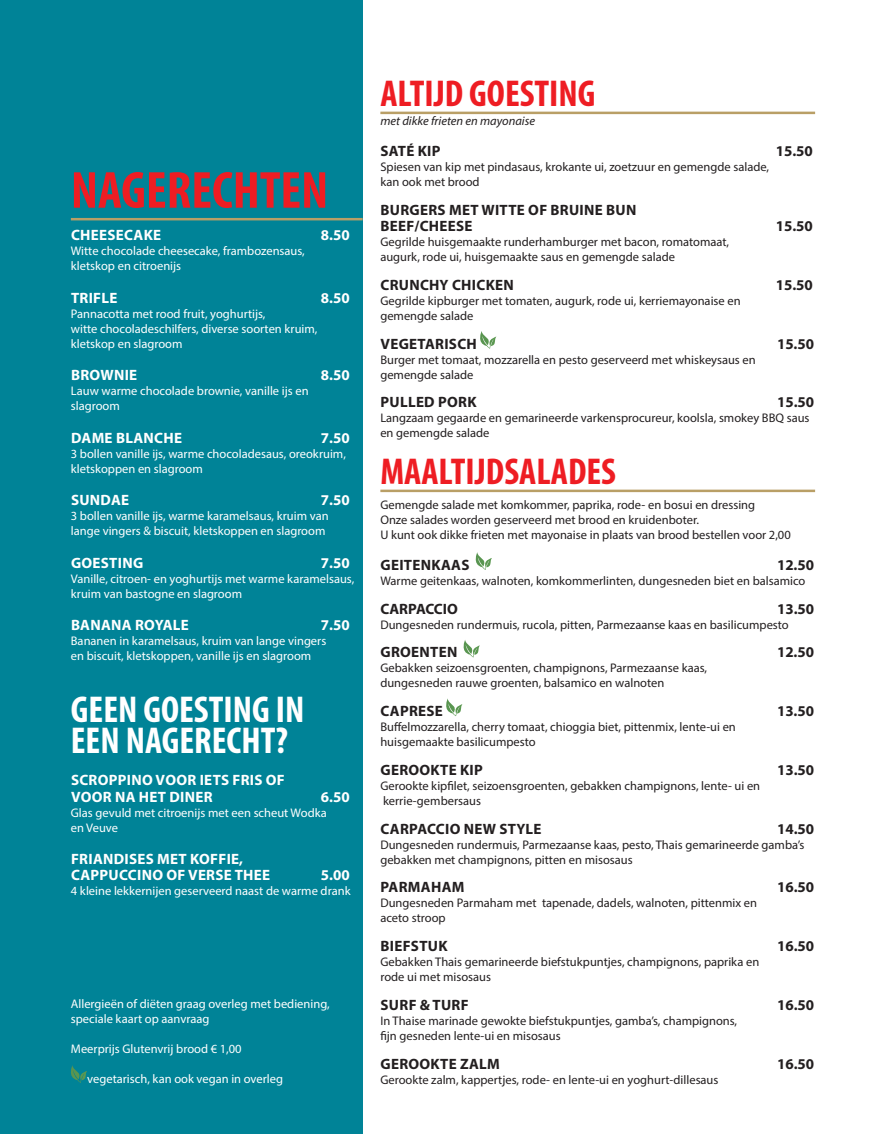
<style>
.page{position:relative;width:886px;height:1134px;background:#fff}
.page>*{position:absolute;margin:0;border:0;box-sizing:border-box;transform-origin:0 0}
.Alineastijl_1{font:700 condensed 52.5px "Myriad Pro";color:#ee1d23}
.Produktgroep{font:700 condensed 37.5px "Myriad Pro";color:#ee1d23}
.Produktgroep-2{font:700 condensed 37.5px/31.2px "Myriad Pro";color:#fff}
.Produkt{font:700 15px "Myriad Pro";letter-spacing:.02em;color:#231f20}
.Produkt-2{font:700 15px "Myriad Pro";letter-spacing:.02em;color:#fff}
.Omschrijving{font:700 15px "Myriad Pro";color:#231f20}
.Omschrijving-2{font:12.5px/15px "Myriad Pro";color:#231f20}
.Omschrijving-3{font:12.5px/15px "Myriad Pro";color:#fff}
.Omschrijving-4{font:italic 12.5px "Myriad Pro";color:#231f20}
</style>
<div class="page">
<div style="left:0;top:0;width:363px;height:1134px;background:#008397"></div>
<svg style="left:480px;top:331px;width:16px;height:18px"></svg>
<svg style="left:475px;top:552px;width:17px;height:18px"></svg>
<svg style="left:463px;top:640px;width:17px;height:17px"></svg>
<svg style="left:446px;top:698px;width:16px;height:18px"></svg>
<svg style="left:71px;top:1065px;width:16px;height:18px"></svg>
<hr style="left:380px;top:112px;width:435px;height:2px;background:#b99f66">
<hr style="left:380px;top:490px;width:435px;height:2px;background:#b99f66">
<hr style="left:71px;top:218px;width:292px;height:2px;background:#b99f66">
<p class="Alineastijl_1" style="left:71px;top:157px;width:259px">NAGERECHTEN</p>
<p class="Produkt-2" style="left:71px;top:225px;width:92px">CHEESECAKE</p>
<p class="Produkt-2" style="left:321px;top:225px;width:30px">8.50</p>
<p class="Omschrijving-3" style="left:71px;top:243px;width:235px">Witte chocolade cheesecake, frambozensaus,</p>
<p class="Omschrijving-3" style="left:71px;top:258px;width:112px">kletskop en citroenijs</p>
<p class="Produkt-2" style="left:71px;top:288px;width:48px">TRIFLE</p>
<p class="Produkt-2" style="left:321px;top:288px;width:30px">8.50</p>
<p class="Omschrijving-3" style="left:71px;top:306px;width:196px">Pannacotta met rood fruit, yoghurtijs,</p>
<p class="Omschrijving-3" style="left:71px;top:321px;width:248px">witte chocoladeschilfers, diverse soorten kruim,</p>
<p class="Omschrijving-3" style="left:71px;top:336px;width:113px">kletskop en slagroom</p>
<p class="Produkt-2" style="left:71px;top:365px;width:68px">BROWNIE</p>
<p class="Produkt-2" style="left:321px;top:365px;width:30px">8.50</p>
<p class="Omschrijving-3" style="left:71px;top:383px;width:239px">Lauw warme chocolade brownie, vanille ijs en</p>
<p class="Omschrijving-3" style="left:71px;top:398px;width:50px">slagroom</p>
<p class="Produkt-2" style="left:71px;top:428px;width:113px">DAME BLANCHE</p>
<p class="Produkt-2" style="left:321px;top:428px;width:30px">7.50</p>
<p class="Omschrijving-3" style="left:71px;top:446px;width:277px">3 bollen vanille ijs, warme chocoladesaus, oreokruim, kletskoppen en slagroom</p>
<p class="Produkt-2" style="left:71px;top:490px;width:60px">SUNDAE</p>
<p class="Produkt-2" style="left:321px;top:490px;width:30px">7.50</p>
<p class="Omschrijving-3" style="left:71px;top:508px;width:259px">3 bollen vanille ijs, warme karamelsaus, kruim van lange vingers &amp; biscuit, kletskoppen en slagroom</p>
<p class="Produkt-2" style="left:71px;top:553px;width:74px">GOESTING</p>
<p class="Produkt-2" style="left:321px;top:553px;width:30px">7.50</p>
<p class="Omschrijving-3" style="left:71px;top:571px;width:285px">Vanille, citroen- en yoghurtijs met warme karamelsaus, kruim van bastogne en slagroom</p>
<p class="Produkt-2" style="left:71px;top:615px;width:119px">BANANA ROYALE</p>
<p class="Produkt-2" style="left:321px;top:615px;width:30px">7.50</p>
<p class="Omschrijving-3" style="left:71px;top:633px;width:257px">Bananen in karamelsaus, kruim van lange vingers</p>
<p class="Omschrijving-3" style="left:71px;top:648px;width:242px">en biscuit, kletskoppen, vanille ijs en slagroom</p>
<p class="Produktgroep-2" style="left:71px;top:693px;width:235px">GEEN GOESTING IN<br>EEN NAGERECHT?</p>
<p class="Produkt-2" style="left:71px;top:770px;width:215px">SCROPPINO VOOR IETS FRIS OF</p>
<p class="Produkt-2" style="left:71px;top:787px;width:143px">VOOR NA HET DINER</p>
<p class="Produkt-2" style="left:321px;top:787px;width:30px">6.50</p>
<p class="Omschrijving-3" style="left:71px;top:805px;width:257px">Glas gevuld met citroenijs met een scheut Wodka</p>
<p class="Omschrijving-3" style="left:71px;top:820px;width:49px">en Veuve</p>
<p class="Produkt-2" style="left:71px;top:849px;width:174px">FRIANDISES MET KOFFIE,</p>
<p class="Produkt-2" style="left:71px;top:865px;width:201px">CAPPUCCINO OF VERSE THEE</p>
<p class="Produkt-2" style="left:321px;top:865px;width:30px">5.00</p>
<p class="Omschrijving-3" style="left:71px;top:883px;width:281px">4 kleine lekkernijen geserveerd naast de warme drank</p>
<p class="Omschrijving-3" style="left:71px;top:996px;width:260px">Allergieën of diëten graag overleg met bediening,</p>
<p class="Omschrijving-3" style="left:71px;top:1011px;width:140px">speciale kaart op aanvraag</p>
<p class="Omschrijving-3" style="left:71px;top:1041px;width:172px">Meerprijs Glutenvrij brood € 1,00</p>
<p class="Omschrijving-3" style="left:87px;top:1071px;width:197px">vegetarisch, kan ook vegan in overleg</p>
<p class="Produktgroep" style="left:380px;top:70px;width:217px">ALTIJD GOESTING</p>
<p class="Omschrijving-4" style="left:380px;top:113px;width:156px">met dikke frieten en mayonaise</p>
<p class="Produkt" style="left:380px;top:141px;width:61px">SATÉ KIP</p>
<p class="Produkt" style="left:776px;top:141px;width:39px">15.50</p>
<p class="Omschrijving-2" style="left:380px;top:159px;width:390px">Spiesen van kip met pindasaus, krokante ui, zoetzuur en gemengde salade,</p>
<p class="Omschrijving-2" style="left:380px;top:174px;width:101px">kan ook met brood</p>
<p class="Produkt" style="left:380px;top:200px;width:257px">BURGERS MET WITTE OF BRUINE BUN</p>
<p class="Produkt" style="left:380px;top:216px;width:94px">BEEF/CHEESE</p>
<p class="Produkt" style="left:776px;top:216px;width:39px">15.50</p>
<p class="Omschrijving-2" style="left:380px;top:234px;width:350px">Gegrilde huisgemaakte runderhamburger met bacon, romatomaat,</p>
<p class="Omschrijving-2" style="left:380px;top:249px;width:296px">augurk, rode ui, huisgemaakte saus en gemengde salade</p>
<p class="Produkt" style="left:380px;top:275px;width:135px">CRUNCHY CHICKEN</p>
<p class="Produkt" style="left:776px;top:275px;width:39px">15.50</p>
<p class="Omschrijving-2" style="left:380px;top:293px;width:362px">Gegrilde kipburger met tomaten, augurk, rode ui, kerriemayonaise en</p>
<p class="Omschrijving-2" style="left:380px;top:308px;width:95px">gemengde salade</p>
<p class="Produkt" style="left:380px;top:334px;width:98px">VEGETARISCH</p>
<p class="Produkt" style="left:777px;top:334px;width:39px">15.50</p>
<p class="Omschrijving-2" style="left:380px;top:352px;width:377px">Burger met tomaat, mozzarella en pesto geserveerd met whiskeysaus en</p>
<p class="Omschrijving-2" style="left:380px;top:367px;width:95px">gemengde salade</p>
<p class="Produkt" style="left:380px;top:392px;width:98px">PULLED PORK</p>
<p class="Produkt" style="left:777px;top:392px;width:39px">15.50</p>
<p class="Omschrijving-2" style="left:380px;top:410px;width:431px">Langzaam gegaarde en gemarineerde varkensprocureur, koolsla, smokey BBQ saus en gemengde salade</p>
<p class="Produktgroep" style="left:380px;top:448px;width:237px">MAALTIJDSALADES</p>
<p class="Omschrijving-2" style="left:380px;top:497px;width:376px">Gemengde salade met komkommer, paprika, rode- en bosui en dressing</p>
<p class="Omschrijving-2" style="left:380px;top:512px;width:320px">Onze salades worden geserveerd met brood en kruidenboter.</p>
<p class="Omschrijving-2" style="left:380px;top:527px;width:412px">U kunt ook dikke frieten met mayonaise in plaats van brood bestellen voor 2,00</p>
<p class="Produkt" style="left:380px;top:555px;width:90px">GEITENKAAS</p>
<p class="Produkt" style="left:777px;top:555px;width:39px">12.50</p>
<p class="Omschrijving-2" style="left:380px;top:573px;width:427px">Warme geitenkaas, walnoten, komkommerlinten, dungesneden biet en balsamico</p>
<p class="Omschrijving" style="left:380px;top:599px;width:79px">CARPACCIO</p>
<p class="Omschrijving" style="left:777px;top:599px;width:39px">13.50</p>
<p class="Omschrijving-2" style="left:380px;top:617px;width:410px">Dungesneden rundermuis, rucola, pitten, Parmezaanse kaas en basilicumpesto</p>
<p class="Produkt" style="left:380px;top:642px;width:78px">GROENTEN</p>
<p class="Produkt" style="left:777px;top:642px;width:39px">12.50</p>
<p class="Omschrijving-2" style="left:380px;top:660px;width:328px">Gebakken seizoensgroenten, champignons, Parmezaanse kaas,</p>
<p class="Omschrijving-2" style="left:380px;top:675px;width:285px">dungesneden rauwe groenten, balsamico en walnoten</p>
<p class="Produkt" style="left:380px;top:701px;width:64px">CAPRESE</p>
<p class="Produkt" style="left:777px;top:701px;width:39px">13.50</p>
<p class="Omschrijving-2" style="left:380px;top:719px;width:357px">Buffelmozzarella, cherry tomaat, chioggia biet, pittenmix, lente-ui en</p>
<p class="Omschrijving-2" style="left:380px;top:734px;width:157px">huisgemaakte basilicumpesto</p>
<p class="Produkt" style="left:380px;top:760px;width:104px">GEROOKTE KIP</p>
<p class="Produkt" style="left:777px;top:760px;width:39px">13.50</p>
<p class="Omschrijving-2" style="left:380px;top:778px;width:381px">Gerookte kipfilet, seizoensgroenten, gebakken champignons, lente- ui en</p>
<p class="Omschrijving-2" style="left:383px;top:793px;width:99px">kerrie-gembersaus</p>
<p class="Produkt" style="left:380px;top:819px;width:163px">CARPACCIO NEW STYLE</p>
<p class="Produkt" style="left:777px;top:819px;width:39px">14.50</p>
<p class="Omschrijving-2" style="left:380px;top:837px;width:425px">Dungesneden rundermuis, Parmezaanse kaas, pesto, Thais gemarineerde gamba’s gebakken met champignons, pitten en misosaus</p>
<p class="Produkt" style="left:380px;top:877px;width:85px">PARMAHAM</p>
<p class="Produkt" style="left:777px;top:877px;width:39px">16.50</p>
<p class="Omschrijving-2" style="left:380px;top:895px;width:378px">Dungesneden Parmaham met tapenade, dadels, walnoten, pittenmix en</p>
<p class="Omschrijving-2" style="left:380px;top:910px;width:67px">aceto stroop</p>
<p class="Produkt" style="left:380px;top:936px;width:69px">BIEFSTUK</p>
<p class="Produkt" style="left:777px;top:936px;width:39px">16.50</p>
<p class="Omschrijving-2" style="left:380px;top:954px;width:380px">Gebakken Thais gemarineerde biefstukpuntjes, champignons, paprika en</p>
<p class="Omschrijving-2" style="left:380px;top:969px;width:112px">rode ui met misosaus</p>
<p class="Produkt" style="left:380px;top:995px;width:90px">SURF &amp; TURF</p>
<p class="Produkt" style="left:777px;top:995px;width:39px">16.50</p>
<p class="Omschrijving-2" style="left:380px;top:1013px;width:358px">In Thaise marinade gewokte biefstukpuntjes, gamba’s, champignons,</p>
<p class="Omschrijving-2" style="left:380px;top:1028px;width:182px">fijn gesneden lente-ui en misosaus</p>
<p class="Produkt" style="left:380px;top:1054px;width:121px">GEROOKTE ZALM</p>
<p class="Produkt" style="left:777px;top:1054px;width:39px">16.50</p>
<p class="Omschrijving-2" style="left:380px;top:1072px;width:340px">Gerookte zalm, kappertjes, rode- en lente-ui en yoghurt-dillesaus</p>
</div>
